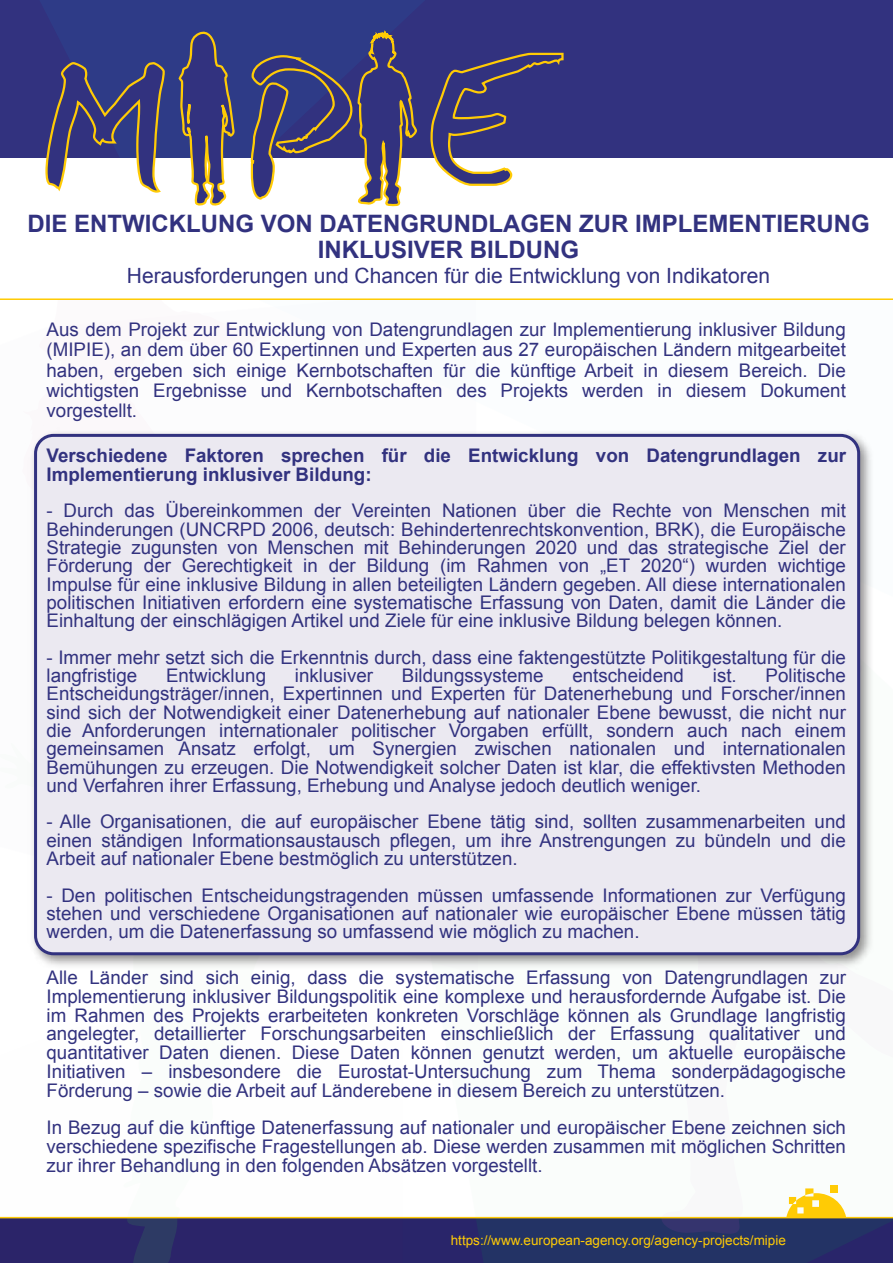
<style>
.page{position:relative;width:893px;height:1263px;background:#fff}
.page>*{position:absolute;margin:0;border:0;box-sizing:border-box;transform-origin:0 0}
.t1{font:700 24px/25.5px "Arial";color:#32327f;text-align:center}
.t2{font:21px "Arial";color:#32327f}
.t3{font:18.75px/18.3px "Arial";color:#32327f;text-align:justify}
.t4{font:700 18.75px/18.3px "Arial";color:#32327f}
.t5{font:13.5px "Arial";color:#ffcb05}
</style>
<div class="page">
<svg style="left:439px;top:1218px;width:454px;height:45px;background:#253065"></svg>
<svg style="left:581px;top:1218px;width:312px;height:16px;background:#2c3664"></svg>
<svg style="left:0;top:1218px;width:439px;height:45px;background:#2c2767"></svg>
<div style="left:830px;top:1185px;width:8px;height:8px;background:#ffcb05"></div>
<svg style="left:786px;top:1188px;width:60px;height:29px"></svg>
<hr style="left:0;top:1217px;width:893px;height:1px;background:#ffcb05">
<div style="left:0;top:0;width:893px;height:159px;background:#32327f"></div>
<svg style="left:178px;top:31px;width:59px;height:175px"></svg>
<svg style="left:44px;top:62px;width:122px;height:131px"></svg>
<svg style="left:429px;top:52px;width:136px;height:134px"></svg>
<svg style="left:250px;top:30px;width:168px;height:177px"></svg>
<hr style="left:0;top:298px;width:893px;height:2px;background:#ffcb05">
<img style="left:31px;top:431px;width:841px;height:537px">
<div style="left:36px;top:435px;width:823px;height:519px;background:#ebe9f1;border-radius:18px"></div>
<div style="left:34px;top:434px;width:826px;height:521px;border:3px solid #32327f;border-radius:18px"></div>
<p class="t1" style="left:27px;top:212px;width:844px">DIE ENTWICKLUNG VON DATENGRUNDLAGEN ZUR IMPLEMENTIERUNG<br>INKLUSIVER BILDUNG</p>
<p class="t2" style="left:127px;top:262px;width:645px">Herausforderungen und Chancen für die Entwicklung von Indikatoren</p>
<p class="t3" style="left:47px;top:320px;width:801px;line-height:20.2px">Aus dem Projekt zur Entwicklung von Datengrundlagen zur Implementierung inklusiver Bildung (MIPIE), an dem über 60 Expertinnen und Experten aus 27 europäischen Ländern mitgearbeitet haben, ergeben sich einige Kernbotschaften für die künftige Arbeit in diesem Bereich. Die wichtigsten Ergebnisse und Kernbotschaften des Projekts werden in diesem Dokument vorgestellt.</p>
<p class="t4" style="left:47px;top:447px;width:801px">Verschiedene Faktoren sprechen für die Entwicklung von Datengrundlagen zur<br>Implementierung inklusiver Bildung:</p>
<p class="t3" style="left:47px;top:502px;width:801px">- Durch das Übereinkommen der Vereinten Nationen über die Rechte von Menschen mit Behinderungen (UNCRPD 2006, deutsch: Behindertenrechtskonvention, BRK), die Europäische Strategie zugunsten von Menschen mit Behinderungen 2020 und das strategische Ziel der Förderung der Gerechtigkeit in der Bildung (im Rahmen von „ET 2020“) wurden wichtige Impulse für eine inklusive Bildung in allen beteiligten Ländern gegeben. All diese internationalen politischen Initiativen erfordern eine systematische Erfassung von Daten, damit die Länder die Einhaltung der einschlägigen Artikel und Ziele für eine inklusive Bildung belegen können.</p>
<p class="t3" style="left:47px;top:648px;width:801px">- Immer mehr setzt sich die Erkenntnis durch, dass eine faktengestützte Politikgestaltung für die langfristige</p>
<p class="t3" style="left:47px;top:666px;width:801px;text-indent:719px">Politische Entscheidungsträger/innen, Expertinnen und Experten für Datenerhebung und Forscher/innen sind sich der Notwendigkeit einer Datenerhebung auf nationaler Ebene bewusst, die nicht nur die Anforderungen internationaler politischer Vorgaben erfüllt, sondern auch nach einem gemeinsamen Ansatz erfolgt, um Synergien zwischen nationalen und internationalen Bemühungen zu erzeugen. Die Notwendigkeit solcher Daten ist klar, die effektivsten Methoden und Verfahren ihrer Erfassung, Erhebung und Analyse jedoch deutlich weniger.</p>
<p class="t3" style="left:47px;top:813px;width:801px">- Alle Organisationen, die auf europäischer Ebene tätig sind, sollten zusammenarbeiten und einen ständigen Informationsaustausch pflegen, um ihre Anstrengungen zu bündeln und die Arbeit auf nationaler Ebene bestmöglich zu unterstützen.</p>
<p class="t3" style="left:47px;top:886px;width:801px">- Den politischen Entscheidungstragenden müssen umfassende Informationen zur Verfügung stehen und verschiedene Organisationen auf nationaler wie europäischer Ebene müssen tätig werden, um die Datenerfassung so umfassend wie möglich zu machen.</p>
<p class="t3" style="left:47px;top:968px;width:801px;line-height:18.8px">Alle Länder sind sich einig, dass die systematische Erfassung von Datengrundlagen zur Implementierung inklusiver Bildungspolitik eine komplexe und herausfordernde Aufgabe ist. Die im Rahmen des Projekts erarbeiteten konkreten Vorschläge können als Grundlage langfristig angelegter, detaillierter Forschungsarbeiten einschließlich der Erfassung qualitativer und quantitativer Daten dienen. Diese Daten können genutzt werden, um aktuelle europäische Initiativen – insbesondere die Eurostat-Untersuchung zum Thema sonderpädagogische Förderung – sowie die Arbeit auf Länderebene in diesem Bereich zu unterstützen.</p>
<p class="t3" style="left:47px;top:1118px;width:801px;line-height:18.8px">In Bezug auf die künftige Datenerfassung auf nationaler und europäischer Ebene zeichnen sich verschiedene spezifische Fragestellungen ab. Diese werden zusammen mit möglichen Schritten zur ihrer Behandlung in den folgenden Absätzen vorgestellt.</p>
<p class="t3" style="left:166px;top:666px;width:102px">Entwicklung</p>
<p class="t3" style="left:295px;top:666px;width:80px">inklusiver</p>
<p class="t3" style="left:402px;top:666px;width:143px">Bildungssysteme</p>
<p class="t3" style="left:572px;top:666px;width:113px">entscheidend</p>
<p class="t3" style="left:713px;top:666px;width:25px">ist.</p>
<p class="t5" style="left:451px;top:1232px;width:337px">https://www.european-agency.org/agency-projects/mipie</p>
</div>
